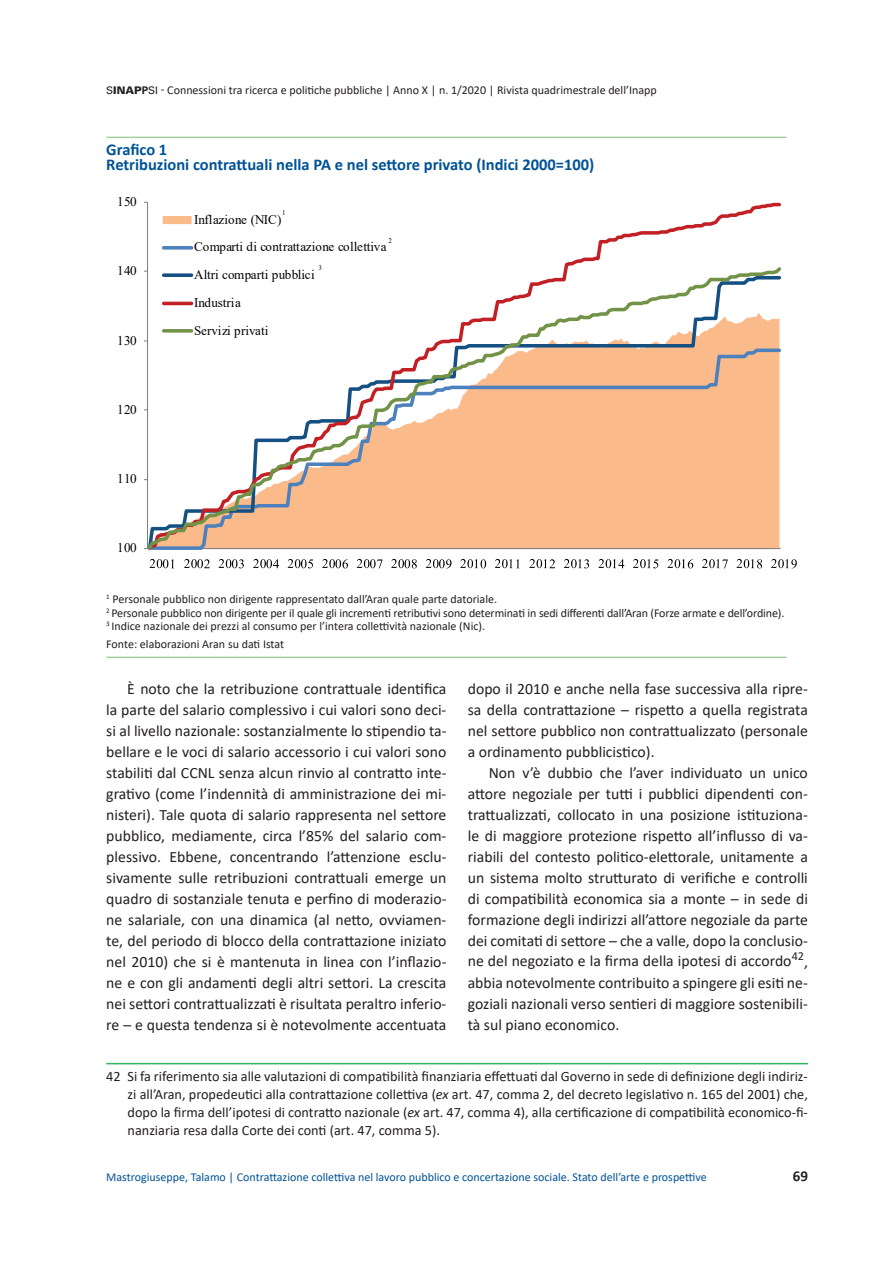
<style>
.page{position:relative;width:893px;height:1263px;background:#fff}
.page>*{position:absolute;margin:0;border:0;box-sizing:border-box;transform-origin:0 0}
.t1{font:700 16.5px/15px "Calibri";color:#015396}
.t2{font:15.75px/21px "Calibri";color:#231f20;text-align:justify}
.t3{font:700 15px "Calibri";color:#231f20}
.t4{font:14.25px/18px "Calibri";color:#231f20;text-align:justify}
.t5{font:13.2px/27.9px "Times New Roman";color:#000001}
.t6{font:12px/13.5px "Calibri";color:#231f20}
.t7{font:12px "Calibri";color:#015396}
.t8{font:11.55px/22px "Times New Roman";letter-spacing:.02em;color:#000001}
.t9{font:7.05px "Times New Roman";color:#000001}
.s1{font-family:"Univers LT";font-size:10.5px}
.s2{font-family:"Univers LT";font-weight:900;font-size:10.5px}
.s3{font-family:"Univers LT";font-weight:700;font-size:10.5px}
.s4{font-weight:700}
.s5{font-style:italic}
</style>
<div class="page">
<hr style="left:106px;top:1063px;width:702px;height:1px;background:#30b45c">
<hr style="left:106px;top:657px;width:681px;height:1px;background:#a1d29c">
<hr style="left:106px;top:137px;width:681px;height:1px;background:#a1d29c">
<svg style="left:147px;top:202px;width:634px;height:62px"></svg>
<svg style="left:147px;top:264px;width:634px;height:285px"></svg>
<svg style="left:149px;top:559px;width:25px;height:9px"></svg>
<svg style="left:184px;top:559px;width:26px;height:9px"></svg>
<svg style="left:219px;top:559px;width:25px;height:9px"></svg>
<svg style="left:253px;top:559px;width:26px;height:9px"></svg>
<svg style="left:288px;top:559px;width:25px;height:9px"></svg>
<svg style="left:322px;top:559px;width:26px;height:9px"></svg>
<svg style="left:357px;top:559px;width:26px;height:9px"></svg>
<svg style="left:391px;top:559px;width:26px;height:9px"></svg>
<svg style="left:426px;top:559px;width:26px;height:9px"></svg>
<svg style="left:460px;top:559px;width:26px;height:9px"></svg>
<svg style="left:495px;top:559px;width:24px;height:9px"></svg>
<svg style="left:529px;top:559px;width:26px;height:9px"></svg>
<svg style="left:564px;top:559px;width:25px;height:9px"></svg>
<svg style="left:598px;top:559px;width:26px;height:9px"></svg>
<svg style="left:633px;top:559px;width:25px;height:9px"></svg>
<svg style="left:667px;top:559px;width:26px;height:9px"></svg>
<svg style="left:702px;top:559px;width:26px;height:9px"></svg>
<svg style="left:736px;top:559px;width:26px;height:9px"></svg>
<svg style="left:771px;top:559px;width:26px;height:9px"></svg>
<div style="left:163px;top:216px;width:28px;height:8px;background:#fbba8a"></div>
<svg style="left:164px;top:246px;width:28px;height:4px"></svg>
<svg style="left:164px;top:273px;width:28px;height:4px"></svg>
<hr style="left:164px;top:302px;width:28px;height:3px;background:#c22025">
<svg style="left:164px;top:329px;width:28px;height:4px"></svg>
<p class="t6" style="left:106px;top:83px;width:552px"><span class="s1">S</span><span class="s2">INAP</span><span class="s3">P</span><span class="s1">SI</span> - Connessioni tra ricerca e politiche pubbliche | Anno X | n. 1/2020 | Rivista quadrimestrale dell’Inapp</p>
<p class="t1" style="left:106px;top:142px;width:489px">Grafico 1<br>Retribuzioni contrattuali nella PA e nel settore privato (Indici 2000=100)</p>
<p class="t5" style="left:117px;top:187px;width:21px">150</p>
<p class="t5" style="left:117px;top:256px;width:21px">140</p>
<p class="t5" style="left:117px;top:326px;width:21px">130</p>
<p class="t5" style="left:117px;top:395px;width:21px">120</p>
<p class="t5" style="left:117px;top:464px;width:21px">110</p>
<p class="t5" style="left:117px;top:533px;width:21px">100</p>
<p class="t9" style="left:282px;top:207px;width:5px">1</p>
<p class="t5" style="left:194px;top:205px;width:194px">Inflazione (NIC)<br>Comparti di contrattazione collettiva<br>Altri comparti pubblici<br>Industria<br>Servizi privati</p>
<p class="t9" style="left:388px;top:236px;width:5px">2</p>
<p class="t9" style="left:319px;top:263px;width:5px">3</p>
<p class="t6" style="left:106px;top:592px;width:680px"><sup>1</sup> Personale pubblico non dirigente rappresentato dall’Aran quale parte datoriale.<br><sup>2</sup> Personale pubblico non dirigente per il quale gli incrementi retributivi sono determinati in sedi differenti dall’Aran (Forze armate e dell’ordine).<br><sup>3</sup> Indice nazionale dei prezzi al consumo per l’intera collettività nazionale (Nic).</p>
<p class="t6" style="left:106px;top:637px;width:179px">Fonte: elaborazioni Aran su dati Istat</p>
<p class="t8" style="left:104px;top:597px;width:368px;text-indent:-7px"><span class="s4">Fonte</span>: Elaborazioni Aran su dati Istat<br>Personale pubblico non dirigente rappresentato dall’Aran quale parte datoriale.</p>
<p class="t2" style="left:106px;top:677px;width:342px;text-indent:21px">È noto che la retribuzione contrattuale identifica la parte del salario complessivo i cui valori sono deci&shy;si al livello nazionale: sostanzialmente lo stipendio ta&shy;bellare e le voci di salario accessorio i cui valori sono stabiliti dal CCNL senza alcun rinvio al contratto inte&shy;grativo (come l’indennità di amministrazione dei mi&shy;nisteri). Tale quota di salario rappresenta nel settore pubblico, mediamente, circa l’85% del salario com&shy;plessivo. Ebbene, concentrando l’attenzione esclu&shy;sivamente sulle retribuzioni contrattuali emerge un quadro di sostanziale tenuta e perfino di moderazio&shy;ne salariale, con una dinamica (al netto, ovviamen&shy;te, del periodo di blocco della contrattazione iniziato nel 2010) che si è mantenuta in linea con l’inflazio&shy;ne e con gli andamenti degli altri settori. La crescita nei settori contrattualizzati è risultata peraltro inferio&shy;re – e questa tendenza si è notevolmente accentuata</p>
<p class="t2" style="left:468px;top:677px;width:342px">dopo il 2010 e anche nella fase successiva alla ripre&shy;sa della contrattazione – rispetto a quella registrata nel settore pubblico non contrattualizzato (personale a ordinamento pubblicistico).</p>
<p class="t2" style="left:468px;top:761px;width:342px;text-indent:21px">Non v’è dubbio che l’aver individuato un unico attore negoziale per tutti i pubblici dipendenti con&shy;trattualizzati, collocato in una posizione istituziona&shy;le di maggiore protezione rispetto all’influsso di va&shy;riabili del contesto politico-elettorale, unitamente a un sistema molto strutturato di verifiche e controlli di compatibilità economica sia a monte – in sede di formazione degli indirizzi all’attore negoziale da parte dei comitati di settore – che a valle, dopo la conclusio&shy;ne del negoziato e la firma della ipotesi di accordo<sup>42</sup>, abbia notevolmente contribuito a spingere gli esiti ne&shy;goziali nazionali verso sentieri di maggiore sostenibili&shy;tà sul piano economico.</p>
<p class="t4" style="left:128px;top:1067px;width:682px;text-indent:-21px">42 Si fa riferimento sia alle valutazioni di compatibilità finanziaria effettuati dal Governo in sede di definizione degli indiriz&shy;zi all’Aran, propedeutici alla contrattazione collettiva (<span class="s5">ex</span> art. 47, comma 2, del decreto legislativo n. 165 del 2001) che, dopo la firma dell’ipotesi di contratto nazionale (<span class="s5">ex</span> art. 47, comma 4), alla certificazione di compatibilità economico-fi&shy;nanziaria resa dalla Corte dei conti (art. 47, comma 5).</p>
<p class="t7" style="left:106px;top:1168px;width:602px">Mastrogiuseppe, Talamo | Contrattazione collettiva nel lavoro pubblico e concertazione sociale. Stato dell’arte e prospettive</p>
<p class="t3" style="left:793px;top:1165px;width:17px">69</p>
</div>
